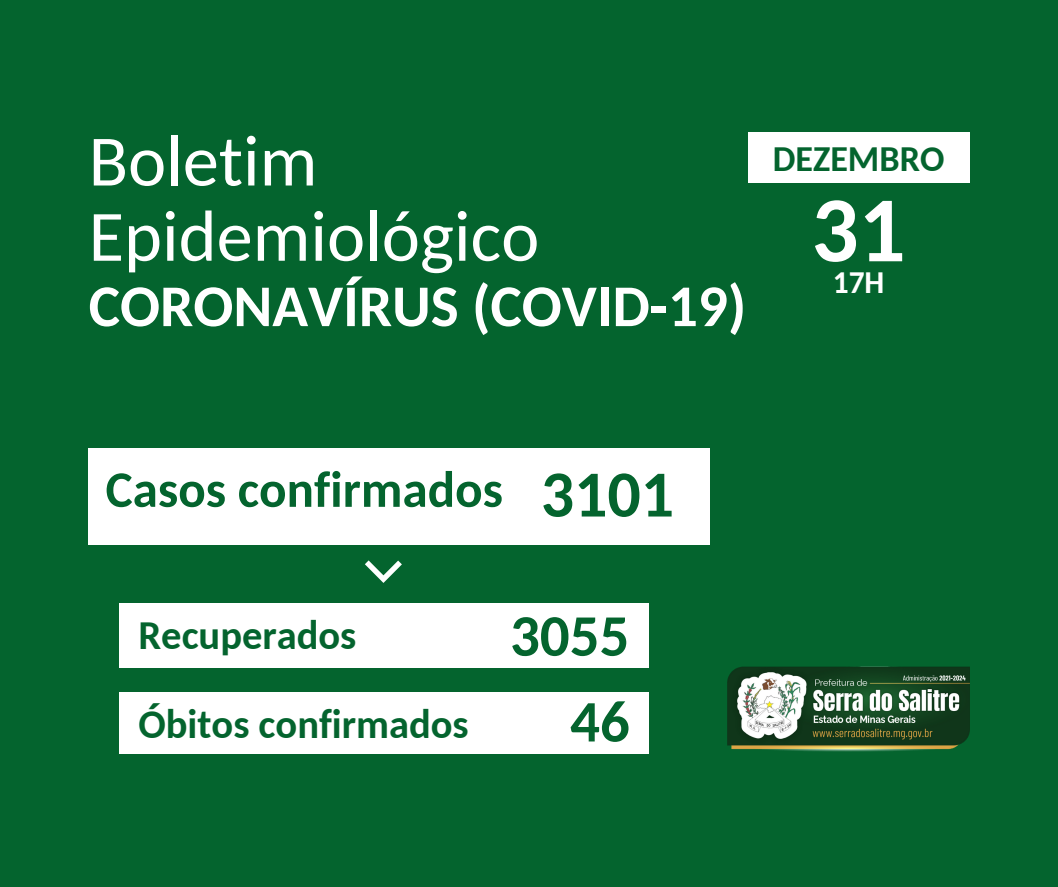
<style>
.page{position:relative;width:1058px;height:887px;background:#fff}
.page>*{position:absolute;margin:0;border:0;box-sizing:border-box;transform-origin:0 0}
.t1{font:700 93px "Carlito";color:#fff}
.t2{font:72.3px "Carlito";color:#fff}
.t3{font:700 65.7px "Carlito";color:#04642e}
.t4{font:700 59.1px "Carlito";color:#fff}
.t5{font:700 58.8px "Carlito";color:#04642e}
.t6{font:700 51.15px "Carlito";color:#04642e}
.t7{font:700 40.5px "Carlito";color:#04642e}
.t8{font:700 36px "Carlito";color:#04642e}
.t9{font:700 31.5px "Carlito";color:#fff}
</style>
<div class="page">
<div style="left:0;top:0;width:1058px;height:886px;background:#04642e"></div>
<div style="left:89px;top:448px;width:621px;height:96px;background:#fff"></div>
<div style="left:119px;top:603px;width:530px;height:64px;background:#fff"></div>
<div style="left:748px;top:132px;width:221px;height:51px;background:#fff"></div>
<img style="left:727px;top:666px;width:242px;height:85px">
<svg style="left:365px;top:560px;width:37px;height:23px"></svg>
<div style="left:119px;top:692px;width:530px;height:62px;background:#fff"></div>
<p class="t2" style="left:89px;top:131px;width:230px">Boletim</p>
<p class="t2" style="left:89px;top:206px;width:452px">Epidemiológico</p>
<p class="t4" style="left:89px;top:282px;width:659px">CORONAVÍRUS (COVID-19)</p>
<p class="t8" style="left:772px;top:144px;width:173px">DEZEMBRO</p>
<p class="t1" style="left:811px;top:191px;width:96px">31</p>
<p class="t9" style="left:832px;top:270px;width:53px">17H</p>
<p class="t6" style="left:106px;top:468px;width:399px">Casos confirmados</p>
<p class="t3" style="left:541px;top:467px;width:135px">3101</p>
<p class="t7" style="left:138px;top:619px;width:219px">Recuperados</p>
<p class="t5" style="left:510px;top:611px;width:121px">3055</p>
<p class="t7" style="left:138px;top:707px;width:331px">Óbitos confirmados</p>
<p class="t5" style="left:570px;top:697px;width:61px">46</p>
</div>
